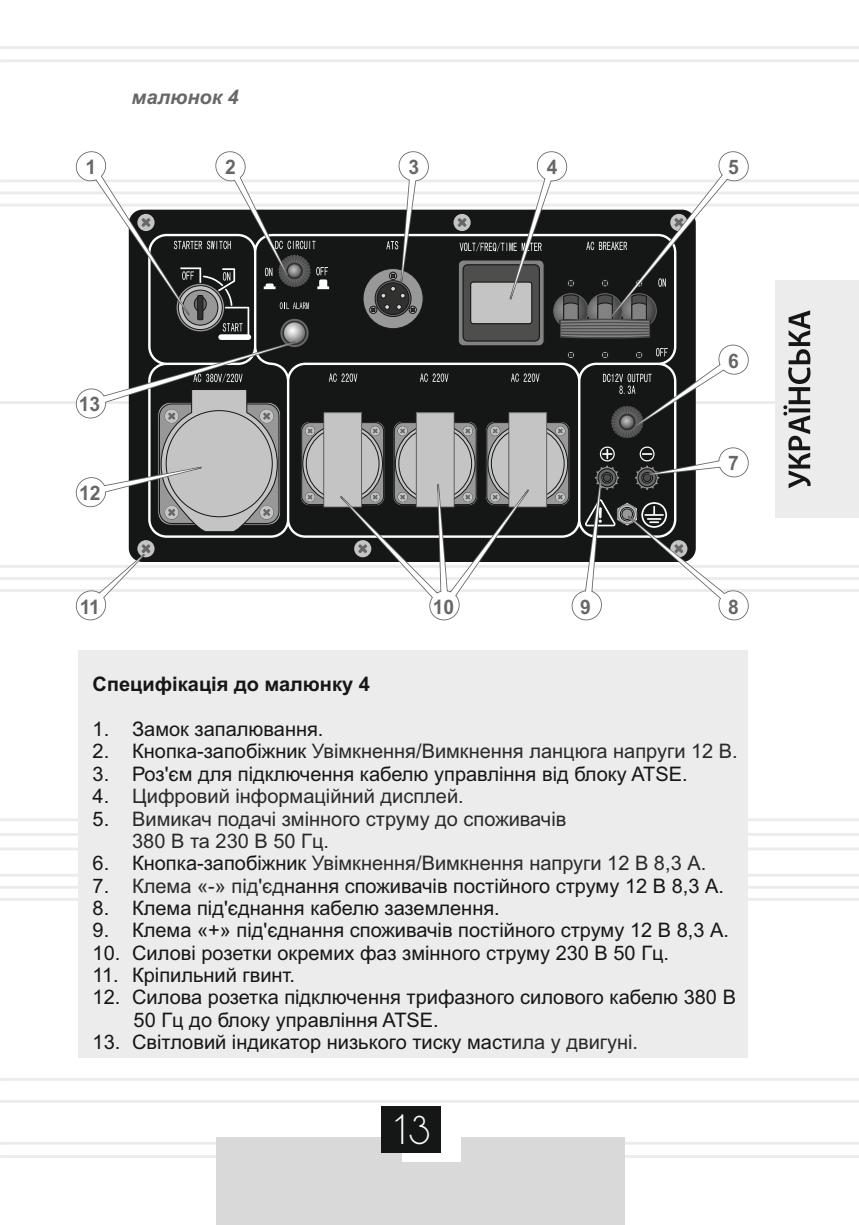
<style>
.page{position:relative;width:859px;height:1225px;background:#fff}
.page>*{position:absolute;margin:0;border:0;box-sizing:border-box;transform-origin:0 0}
.t1{font:35px "DS Standart Cyr";color:#fff}
.t2{font:20px/22.4px "Arial";color:#151616}
.t3{font:20px/22.4px "Arial";color:#2b2929}
.t4{font:700 20px "Arial";color:#151616}
.t5{font:700 20px "Arial";letter-spacing:-.005em;color:#676767;scale:.96 1}
.t6{font:italic 700 20px "Arial";color:#676767}
.s1{color:#151616}
.s2{color:#2b2929}
</style>
<div class="page">
<hr style="left:0;top:818px;width:859px;height:3px;background:#ececec">
<hr style="left:0;top:847px;width:859px;height:3px;background:#ececec">
<hr style="left:0;top:874px;width:859px;height:2px;background:#ececec">
<hr style="left:0;top:898px;width:859px;height:2px;background:#ececec">
<hr style="left:0;top:1141px;width:859px;height:3px;background:#ececec">
<hr style="left:0;top:1155px;width:859px;height:2px;background:#ececec">
<hr style="left:0;top:46px;width:859px;height:3px;background:#ececec">
<hr style="left:0;top:59px;width:859px;height:3px;background:#ececec">
<hr style="left:0;top:1078px;width:859px;height:2px;background:#ececec">
<hr style="left:0;top:1100px;width:859px;height:2px;background:#ececec">
<svg style="left:0;top:831px;width:859px;height:6px"></svg>
<svg style="left:0;top:884px;width:859px;height:6px"></svg>
<div style="left:216px;top:1137px;width:409px;height:88px;background:#d9d9da"></div>
<div style="left:403px;top:1109px;width:58px;height:53px;background:#fff"></div>
<div style="left:381px;top:1106px;width:60px;height:47px;background:#151616"></div>
<svg style="left:0;top:151px;width:859px;height:470px"></svg>
<div style="left:79px;top:650px;width:669px;height:407px;background:#ececec"></div>
<p class="t6" style="left:132px;top:90px;width:109px">малюнок 4</p>
<p class="t5" style="left:225px;top:159px;width:13px">2</p>
<p class="t5" style="left:547px;top:159px;width:13px">4</p>
<p class="t5" style="left:728px;top:159px;width:13px">5</p>
<p class="t5" style="left:85px;top:159px;width:13px">1</p>
<p class="t5" style="left:408px;top:159px;width:13px">3</p>
<p class="t5" style="left:79px;top:397px;width:24px">13</p>
<p class="t5" style="left:79px;top:485px;width:24px">12</p>
<p class="t5" style="left:728px;top:353px;width:13px">6</p>
<p class="t5" style="left:728px;top:455px;width:13px">7</p>
<p class="t5" style="left:80px;top:599px;width:23px">11</p>
<p class="t5" style="left:728px;top:599px;width:13px">8</p>
<p class="t5" style="left:433px;top:599px;width:24px">10</p>
<p class="t5" style="left:580px;top:599px;width:13px">9</p>
<p class="t4" style="left:93px;top:677px;width:279px">Специфікація до малюнку 4</p>
<p class="t2" style="left:93px;top:719px;width:232px">1. Замок запалювання.</p>
<p class="t3" style="left:93px;top:742px;width:647px"><span class="s1">2. Кнопка-запобіжник</span> Увімкнення/Вимкнення ланцюга напруги 12 В.</p>
<p class="t2" style="left:93px;top:764px;width:597px">3. Роз'єм для підключення кабелю управління від блоку ATSE.</p>
<p class="t3" style="left:93px;top:786px;width:373px"><span class="s1">4.</span> Цифровий інформаційний дисплей.</p>
<p class="t3" style="left:132px;top:809px;width:436px;text-indent:-40px"><span class="s1">5.</span> Вимикач подачі змінного струму до споживачів<br>380 В та 230 В 50 Гц.</p>
<p class="t3" style="left:93px;top:854px;width:615px"><span class="s1">6. Кнопка-запобіжник</span> Увімкнення/Вимкнення напруги 12 В 8,3 А.</p>
<p class="t2" style="left:93px;top:876px;width:633px">7. <span class="s2">Клема «-» під'єд</span>нання споживачів постійного струму 12 В 8,3 А.</p>
<p class="t2" style="left:93px;top:898px;width:409px">8. Клема під'єднання кабелю заземлення.</p>
<p class="t2" style="left:93px;top:921px;width:638px">9. Клема «+» під'єднання споживачів постійного струму 12 В 8,3 А.</p>
<p class="t2" style="left:93px;top:943px;width:578px">10. Силові розетки окремих фаз змінного струму 230 В 50 Гц.</p>
<p class="t2" style="left:93px;top:965px;width:204px">11. Кріпильний гвинт.</p>
<p class="t2" style="left:134px;top:988px;width:604px;text-indent:-41px">12. Силова розетка підключення трифазного силового кабелю 380 В<br>50 Гц до блоку управління ATSE.</p>
<p class="t2" style="left:93px;top:1032px;width:547px">13. Світловий індикатор низького тиску маст<span class="s2">ила у двигуні.</span></p>
<h1 class="t1" style="left:394px;top:1115px;width:37px">13</h1>
</div>
